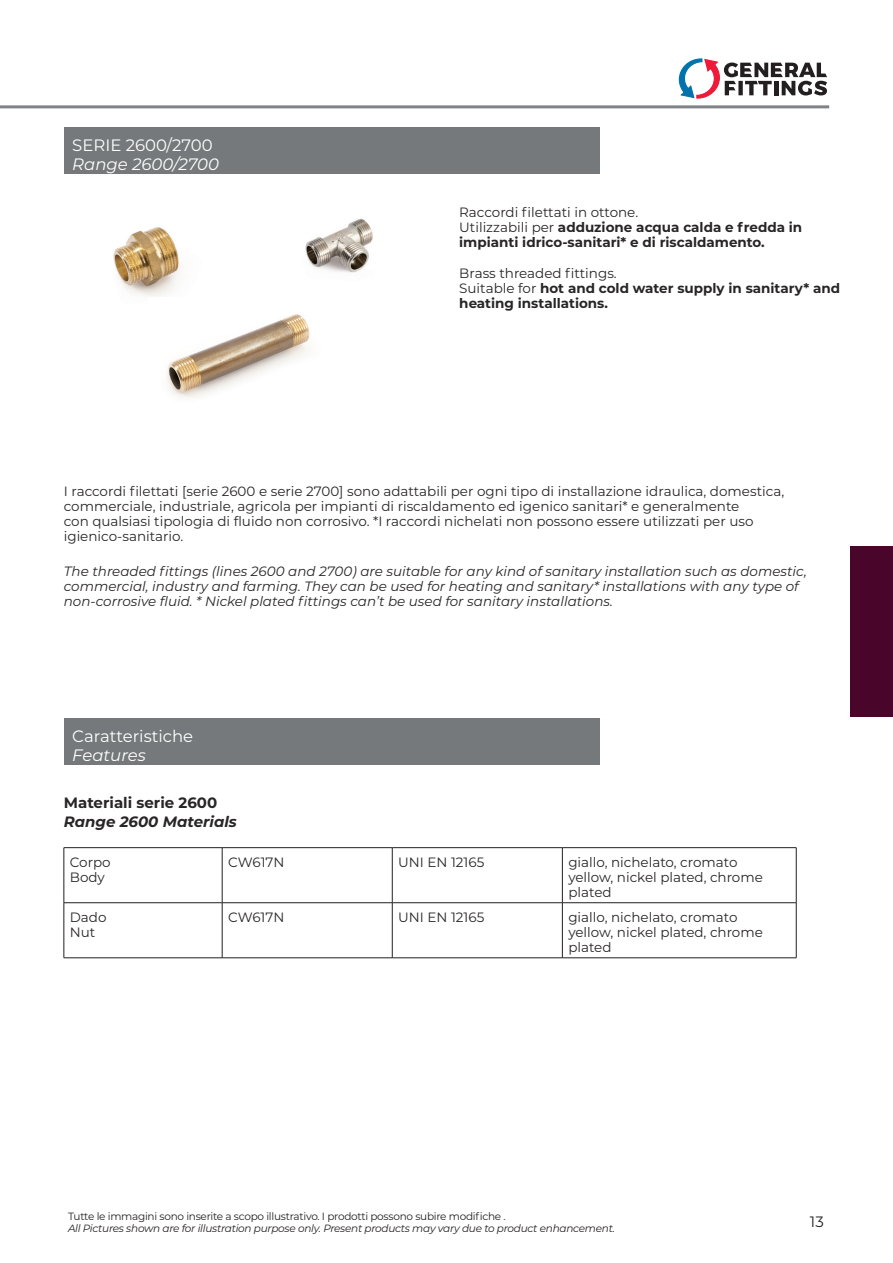
<style>
.page{position:relative;width:893px;height:1263px;background:#fff}
.page>*{position:absolute;margin:0;border:0;box-sizing:border-box;transform-origin:0 0}
.t1{font:16.5px "Montserrat";color:#fff}
.t2{font:italic 16.5px "Montserrat";color:#fff}
.t3{font:700 15px "Montserrat";color:#282526}
.t4{font:italic 700 15px "Montserrat";color:#282526}
.t5{font:15px "Montserrat";color:#231f20}
.t6{font:13.5px/15px "Montserrat";color:#282526}
.t7{font:italic 13.5px/15px "Montserrat";color:#282526}
.t8{font:700 13.5px/15px "Montserrat";color:#282526}
.t9{font:italic 10.5px "Montserrat";letter-spacing:-.025em;color:#231f20}
.t10{font:10.5px "Montserrat";letter-spacing:-.025em;color:#231f20}
.s1{font-weight:400}
</style>
<div class="page">
<svg style="left:678px;top:58px;width:149px;height:41px"></svg>
<hr style="left:0;top:105px;width:829px;height:3px;background:#808285">
<div style="left:850px;top:546px;width:43px;height:170px;background:#4a052a"></div>
<div style="left:64px;top:128px;width:536px;height:46px;background:#75797b"></div>
<div style="left:64px;top:719px;width:536px;height:46px;background:#75797b"></div>
<img style="left:113px;top:227px;width:67px;height:69px">
<img style="left:167px;top:314px;width:143px;height:84px">
<img style="left:305px;top:218px;width:68px;height:55px">
<hr style="left:64px;top:848px;width:1px;height:55px;background:#231f20">
<hr style="left:64px;top:903px;width:1px;height:55px;background:#231f20">
<hr style="left:64px;top:847px;width:158px;height:1px;background:#231f20">
<hr style="left:222px;top:847px;width:170px;height:1px;background:#231f20">
<hr style="left:222px;top:848px;width:1px;height:55px;background:#231f20">
<hr style="left:392px;top:847px;width:170px;height:1px;background:#231f20">
<hr style="left:392px;top:848px;width:1px;height:55px;background:#231f20">
<hr style="left:562px;top:847px;width:234px;height:1px;background:#231f20">
<hr style="left:562px;top:848px;width:1px;height:55px;background:#231f20">
<hr style="left:796px;top:848px;width:1px;height:55px;background:#231f20">
<hr style="left:64px;top:902px;width:158px;height:1px;background:#231f20">
<hr style="left:222px;top:902px;width:170px;height:1px;background:#231f20">
<hr style="left:222px;top:903px;width:1px;height:55px;background:#231f20">
<hr style="left:392px;top:902px;width:170px;height:1px;background:#231f20">
<hr style="left:392px;top:903px;width:1px;height:55px;background:#231f20">
<hr style="left:562px;top:902px;width:234px;height:1px;background:#231f20">
<hr style="left:562px;top:903px;width:1px;height:55px;background:#231f20">
<hr style="left:796px;top:903px;width:1px;height:55px;background:#231f20">
<hr style="left:64px;top:957px;width:158px;height:1px;background:#231f20">
<hr style="left:222px;top:957px;width:170px;height:1px;background:#231f20">
<hr style="left:392px;top:957px;width:170px;height:1px;background:#231f20">
<hr style="left:562px;top:957px;width:234px;height:1px;background:#231f20">
<p class="t1" style="left:72px;top:134px;width:142px">SERIE 2600/2700</p>
<p class="t2" style="left:72px;top:153px;width:148px">Range 2600/2700</p>
<p class="t8" style="left:459px;top:204px;width:345px"><span class="s1">Raccordi filettati in ottone.<br>Utilizzabili per</span> adduzione acqua calda e fredda in impianti idrico-sanitari* e di riscaldamento.</p>
<p class="t8" style="left:459px;top:265px;width:382px"><span class="s1">Brass threaded fittings.<br>Suitable for</span> hot and cold water supply in sanitary* and heating installations.</p>
<p class="t6" style="left:64px;top:483px;width:722px">I raccordi filettati [serie 2600 e serie 2700] sono adattabili per ogni tipo di installazione idraulica, domestica, commerciale, industriale, agricola per impianti di riscaldamento ed igenico sanitari* e generalmente<br>con qualsiasi tipologia di fluido non corrosivo. *I raccordi nichelati non possono essere utilizzati per uso igienico-sanitario.</p>
<p class="t7" style="left:64px;top:563px;width:745px">The threaded fittings (lines 2600 and 2700) are suitable for any kind of sanitary installation such as domestic, commercial, industry and farming. They can be used for heating and sanitary* installations with any type of non-corrosive fluid. * Nickel plated fittings can’t be used for sanitary installations.</p>
<p class="t1" style="left:72px;top:725px;width:122px">Caratteristiche</p>
<p class="t2" style="left:72px;top:744px;width:75px">Features</p>
<p class="t3" style="left:64px;top:792px;width:155px">Materiali serie 2600</p>
<p class="t4" style="left:64px;top:811px;width:175px">Range 2600 Materials</p>
<p class="t6" style="left:70px;top:854px;width:42px">Corpo<br>Body</p>
<p class="t6" style="left:228px;top:854px;width:58px">CW617N</p>
<p class="t6" style="left:398px;top:854px;width:88px">UNI EN 12165</p>
<p class="t6" style="left:568px;top:854px;width:196px">giallo, nichelato, cromato yellow, nickel plated, chrome plated</p>
<p class="t6" style="left:70px;top:909px;width:38px">Dado<br>Nut</p>
<p class="t6" style="left:228px;top:909px;width:58px">CW617N</p>
<p class="t6" style="left:398px;top:909px;width:88px">UNI EN 12165</p>
<p class="t6" style="left:568px;top:909px;width:196px">giallo, nichelato, cromato yellow, nickel plated, chrome plated</p>
<p class="t10" style="left:68px;top:1208px;width:439px">Tutte le immagini sono inserite a scopo illustrativo. I prodotti possono subire modifiche .</p>
<p class="t9" style="left:68px;top:1220px;width:549px">All Pictures shown are for illustration purpose only. Present products may vary due to product enhancement.</p>
<p class="t5" style="left:810px;top:1211px;width:15px">13</p>
</div>
